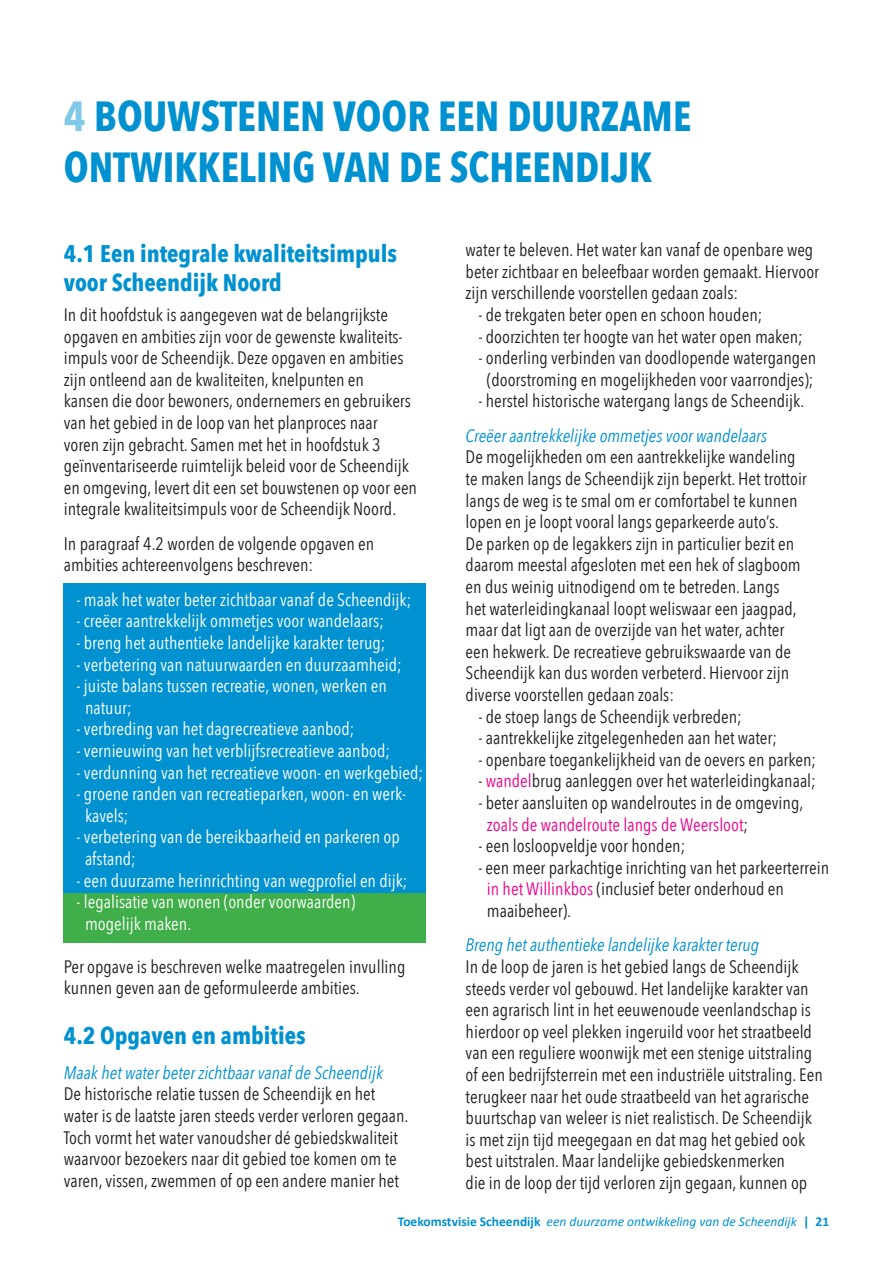
<style>
.page{position:relative;width:893px;height:1263px;background:#fff}
.page>*{position:absolute;margin:0;border:0;box-sizing:border-box;transform-origin:0 0}
.t1{font:700 42px/50.4px "Avenir Next Condensed";color:#0091d0}
.t2{font:700 24px/28.8px "Avenir Next Condensed";color:#0091d0}
.t3{font:18px/21.6px "Avenir Next Condensed";color:#231f20}
.t4{font:18px/21.6px "Avenir Next Condensed";color:#fff}
.t5{font:italic 18px "Avenir Next Condensed";color:#0091d0}
.t6{font:italic 13.5px "Calibri";color:#0091d0}
.s1{color:#80c8e8}
.s2{color:#ed028c}
.s3{font-weight:700;font-style:normal}
</style>
<div class="page">
<div style="left:64px;top:893px;width:362px;height:50px;background:#40ae49"></div>
<div style="left:64px;top:584px;width:362px;height:309px;background:#0091d0"></div>
<p class="t1" style="left:64px;top:91px;width:629px"><span class="s1">4</span> BOUWSTENEN VOOR EEN DUURZAME<br>ONTWIKKELING VAN DE SCHEENDIJK</p>
<p class="t2" style="left:64px;top:239px;width:335px">4.1 Een integrale kwaliteitsimpuls voor Scheendijk Noord</p>
<p class="t3" style="left:64px;top:303px;width:355px">In dit hoofdstuk is aangegeven wat de belangrijkste opgaven en ambities zijn voor de gewenste kwaliteits&shy;impuls voor de Scheendijk. Deze opgaven en ambities zijn ontleend aan de kwaliteiten, knelpunten en<br>kansen die door bewoners, ondernemers en gebruikers van het gebied in de loop van het planproces naar voren zijn gebracht. Samen met het in hoofdstuk 3 geïnventariseerde ruimtelijk beleid voor de Scheendijk en omgeving, levert dit een set bouwstenen op voor een integrale kwaliteitsimpuls voor de Scheendijk Noord.</p>
<p class="t3" style="left:64px;top:532px;width:312px">In paragraaf 4.2 worden de volgende opgaven en ambities achtereenvolgens beschreven:</p>
<p class="t4" style="left:77px;top:588px;width:336px">- maak het water beter zichtbaar vanaf de Scheendijk;</p>
<p class="t4" style="left:77px;top:609px;width:309px">- creëer aantrekkelijk ommetjes voor wandelaars;</p>
<p class="t4" style="left:77px;top:631px;width:311px">- breng het authentieke landelijke karakter terug;</p>
<p class="t4" style="left:77px;top:653px;width:327px">- verbetering van natuurwaarden en duurzaamheid;</p>
<p class="t4" style="left:85px;top:674px;width:303px;text-indent:-9px">- juiste balans tussen recreatie, wonen, werken en natuur;</p>
<p class="t4" style="left:77px;top:717px;width:279px">- verbreding van het dagrecreatieve aanbod;</p>
<p class="t4" style="left:77px;top:739px;width:315px">- vernieuwing van het verblijfsrecreatieve aanbod;</p>
<p class="t4" style="left:77px;top:761px;width:348px">- verdunning van het recreatieve woon- en werkgebied;</p>
<p class="t4" style="left:85px;top:782px;width:322px;text-indent:-9px">- groene randen van recreatieparken, woon- en werk&shy;kavels;</p>
<p class="t4" style="left:85px;top:825px;width:316px;text-indent:-9px">- verbetering van de bereikbaarheid en parkeren op afstand;</p>
<p class="t4" style="left:77px;top:869px;width:333px">- een duurzame herinrichting van wegprofiel en dijk;</p>
<p class="t4" style="left:85px;top:890px;width:272px;text-indent:-9px">- legalisatie van wonen (onder voorwaarden) mogelijk maken.</p>
<p class="t3" style="left:64px;top:955px;width:343px">Per opgave is beschreven welke maatregelen invulling kunnen geven aan de geformuleerde ambities.</p>
<p class="t2" style="left:64px;top:1021px;width:243px">4.2 Opgaven en ambities</p>
<p class="t5" style="left:64px;top:1061px;width:321px">Maak het water beter zichtbaar vanaf de Scheendijk</p>
<p class="t3" style="left:64px;top:1082px;width:346px">De historische relatie tussen de Scheendijk en het water is de laatste jaren steeds verder verloren gegaan.<br>Toch vormt het water vanoudsher dé gebiedskwaliteit waarvoor bezoekers naar dit gebied toe komen om te varen, vissen, zwemmen of op een andere manier het</p>
<p class="t3" style="left:466px;top:238px;width:355px">water te beleven. Het water kan vanaf de openbare weg beter zichtbaar en beleefbaar worden gemaakt. Hiervoor zijn verschillende voorstellen gedaan zoals:</p>
<p class="t3" style="left:478px;top:303px;width:286px">- de trekgaten beter open en schoon houden;</p>
<p class="t3" style="left:478px;top:325px;width:326px">- doorzichten ter hoogte van het water open maken;</p>
<p class="t3" style="left:478px;top:346px;width:339px;text-align:center">- onderling verbinden van doodlopende watergangen (doorstroming en mogelijkheden voor vaarrondjes);</p>
<p class="t3" style="left:478px;top:389px;width:327px">- herstel historische watergang langs de Scheendijk.</p>
<p class="t5" style="left:466px;top:425px;width:303px">Creëer aantrekkelijke ommetjes voor wandelaars</p>
<p class="t3" style="left:466px;top:445px;width:343px">De mogelijkheden om een aantrekkelijke wandeling te maken langs de Scheendijk zijn beperkt. Het trottoir langs de weg is te smal om er comfortabel te kunnen lopen en je loopt vooral langs geparkeerde auto’s.<br>De parken op de legakkers zijn in particulier bezit en daarom meestal afgesloten met een hek of slagboom en dus weinig uitnodigend om te betreden. Langs<br>het waterleidingkanaal loopt weliswaar een jaagpad, maar dat ligt aan de overzijde van het water, achter een hekwerk. De recreatieve gebruikswaarde van de Scheendijk kan dus worden verbeterd. Hiervoor zijn diverse voorstellen gedaan zoals:</p>
<p class="t3" style="left:478px;top:705px;width:265px">- de stoep langs de Scheendijk verbreden;</p>
<p class="t3" style="left:478px;top:726px;width:300px">- aantrekkelijke zitgelegenheden aan het water;</p>
<p class="t3" style="left:478px;top:748px;width:339px">- openbare toegankelijkheid van de oevers en parken;</p>
<p class="t3" style="left:478px;top:769px;width:339px">- <span class="s2">wandel</span>brug aanleggen over het waterleidingkanaal;</p>
<p class="t3" style="left:487px;top:791px;width:318px;text-indent:-9px">- beter aansluiten op wandelroutes in de omgeving, <span class="s2">zoals de wandelroute langs de Weersloot</span>;</p>
<p class="t3" style="left:478px;top:834px;width:209px">- een losloopveldje voor honden;</p>
<p class="t3" style="left:487px;top:856px;width:344px;text-indent:-9px">- een meer parkachtige inrichting van het parkeerterrein <span class="s2">in het Willinkbos</span> (inclusief beter onderhoud en maaibeheer).</p>
<p class="t5" style="left:466px;top:934px;width:295px">Breng het authentieke landelijke karakter terug</p>
<p class="t3" style="left:466px;top:955px;width:359px">In de loop de jaren is het gebied langs de Scheendijk steeds verder vol gebouwd. Het landelijke karakter van een agrarisch lint in het eeuwenoude veenlandschap is hierdoor op veel plekken ingeruild voor het straatbeeld van een reguliere woonwijk met een stenige uitstraling of een bedrijfsterrein met een industriële uitstraling. Een terugkeer naar het oude straatbeeld van het agrarische buurtschap van weleer is niet realistisch. De Scheendijk is met zijn tijd meegegaan en dat mag het gebied ook best uitstralen. Maar landelijke gebiedskenmerken<br>die in de loop der tijd verloren zijn gegaan, kunnen op</p>
<p class="t6" style="left:398px;top:1212px;width:433px"><span class="s3">Toekomstvisie Scheendijk</span> een duurzame ontwikkeling van de Scheendijk <span class="s3">| 21</span></p>
</div>
